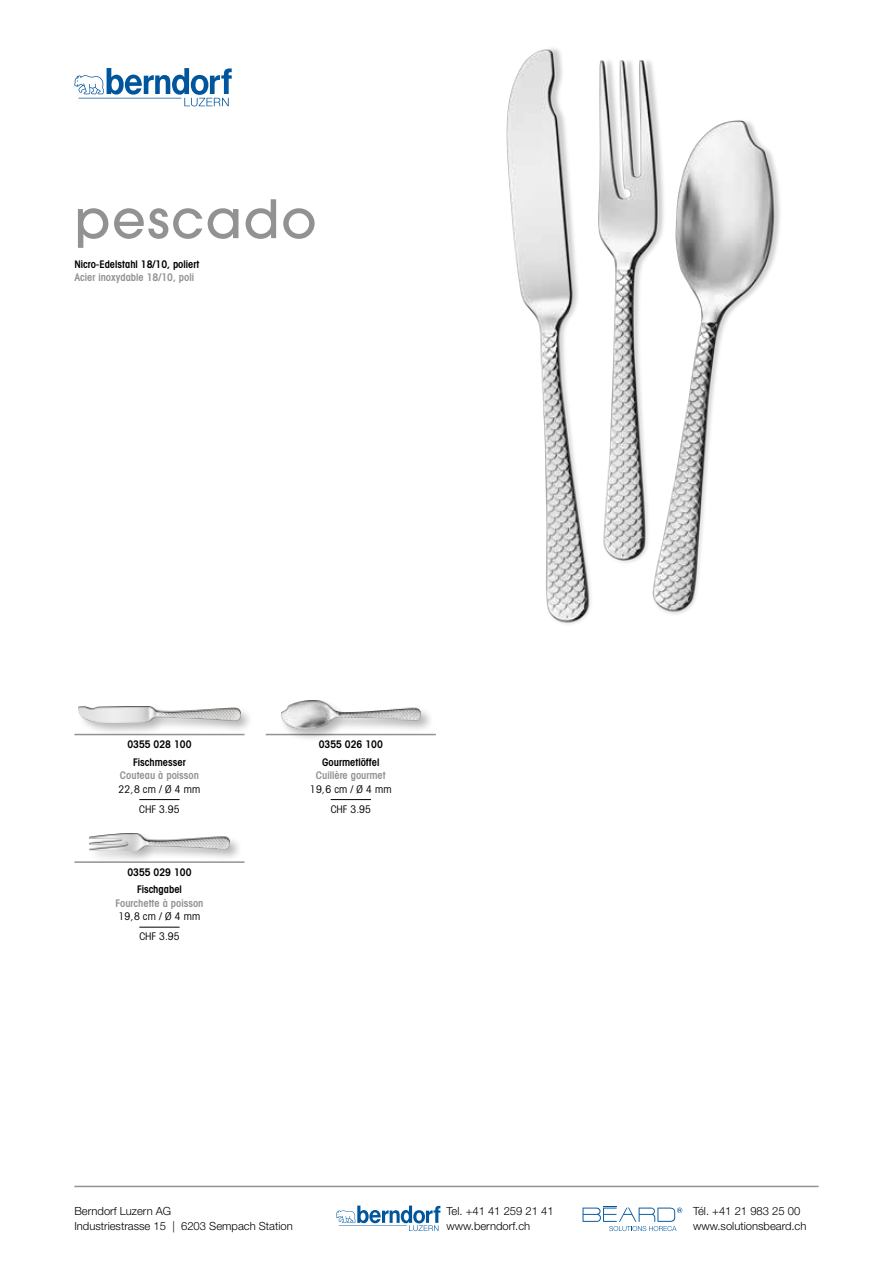
<style>
.page{position:relative;width:893px;height:1263px;background:#fff}
.page>*{position:absolute;margin:0;border:0;box-sizing:border-box;transform-origin:0 0}
.t1{font:500 52.5px "Avant Garde";letter-spacing:.03em;color:#929292}
.t2{font:300 11.25px/15px "Helvetica Neue LT Pro";color:#000}
.t3{font:600 condensed 10.5px/17.7px "Avant Garde";color:#000;text-align:center}
.t4{font:600 condensed 10.5px "Avant Garde";color:#929292}
.t5{font:condensed 10.5px/19.8px "Avant Garde";letter-spacing:.015em;color:#000;text-align:center}
</style>
<div class="page">
<img style="left:506px;top:48px;width:274px;height:576px">
<hr style="left:74px;top:861px;width:170px;height:2px;background:#929292">
<hr style="left:139px;top:927px;width:41px;height:1px;background:#000">
<hr style="left:74px;top:734px;width:170px;height:1px;background:#929292">
<hr style="left:139px;top:799px;width:41px;height:1px;background:#000">
<hr style="left:266px;top:734px;width:170px;height:1px;background:#929292">
<hr style="left:331px;top:799px;width:40px;height:1px;background:#000">
<div style="left:279px;top:698px;width:155px;height:45px;background:#000;opacity:.3"></div>
<img style="left:281px;top:700px;width:140px;height:28px">
<div style="left:77px;top:704px;width:177px;height:32px;background:#000;opacity:.3"></div>
<img style="left:79px;top:707px;width:161px;height:15px">
<div style="left:87px;top:831px;width:156px;height:33px;background:#000;opacity:.3"></div>
<img style="left:89px;top:834px;width:141px;height:16px">
<svg style="left:74px;top:68px;width:158px;height:38px"></svg>
<hr style="left:74px;top:1186px;width:745px;height:1px;background:#929292">
<svg style="left:583px;top:1206px;width:99px;height:25px"></svg>
<svg style="left:336px;top:1205px;width:104px;height:26px"></svg>
<h1 class="t1" style="left:74px;top:187px;width:244px">pescado</h1>
<p class="t3" style="left:74px;top:255px;width:126px">Nicro-Edelstahl 18/10, poliert</p>
<p class="t4" style="left:74px;top:271px;width:121px">Acier inoxydable 18/10, poli</p>
<p class="t3" style="left:127px;top:735px;width:66px">0355 028 100<br>Fischmesser</p>
<p class="t4" style="left:120px;top:769px;width:81px">Couteau à poisson</p>
<p class="t5" style="left:118px;top:779px;width:83px">22,8 cm / Ø 4 mm<br>CHF 3.95</p>
<p class="t3" style="left:127px;top:863px;width:66px">0355 029 100<br>Fischgabel</p>
<p class="t4" style="left:115px;top:897px;width:90px">Fourchette à poisson</p>
<p class="t5" style="left:118px;top:906px;width:83px">19,8 cm / Ø 4 mm<br>CHF 3.95</p>
<p class="t3" style="left:319px;top:735px;width:66px">0355 026 100<br>Gourmetlöffel</p>
<p class="t4" style="left:316px;top:769px;width:72px">Cuillère gourmet</p>
<p class="t5" style="left:310px;top:779px;width:83px">19,6 cm / Ø 4 mm<br>CHF 3.95</p>
<p class="t2" style="left:74px;top:1203px;width:220px">Berndorf Luzern AG<br>Industriestrasse 15 | 6203 Sempach Station</p>
<p class="t2" style="left:446px;top:1203px;width:109px">Tel. +41 41 259 21 41 www.berndorf.ch</p>
<p class="t2" style="left:693px;top:1203px;width:115px">Tél. +41 21 983 25 00 www.solutionsbeard.ch</p>
</div>
